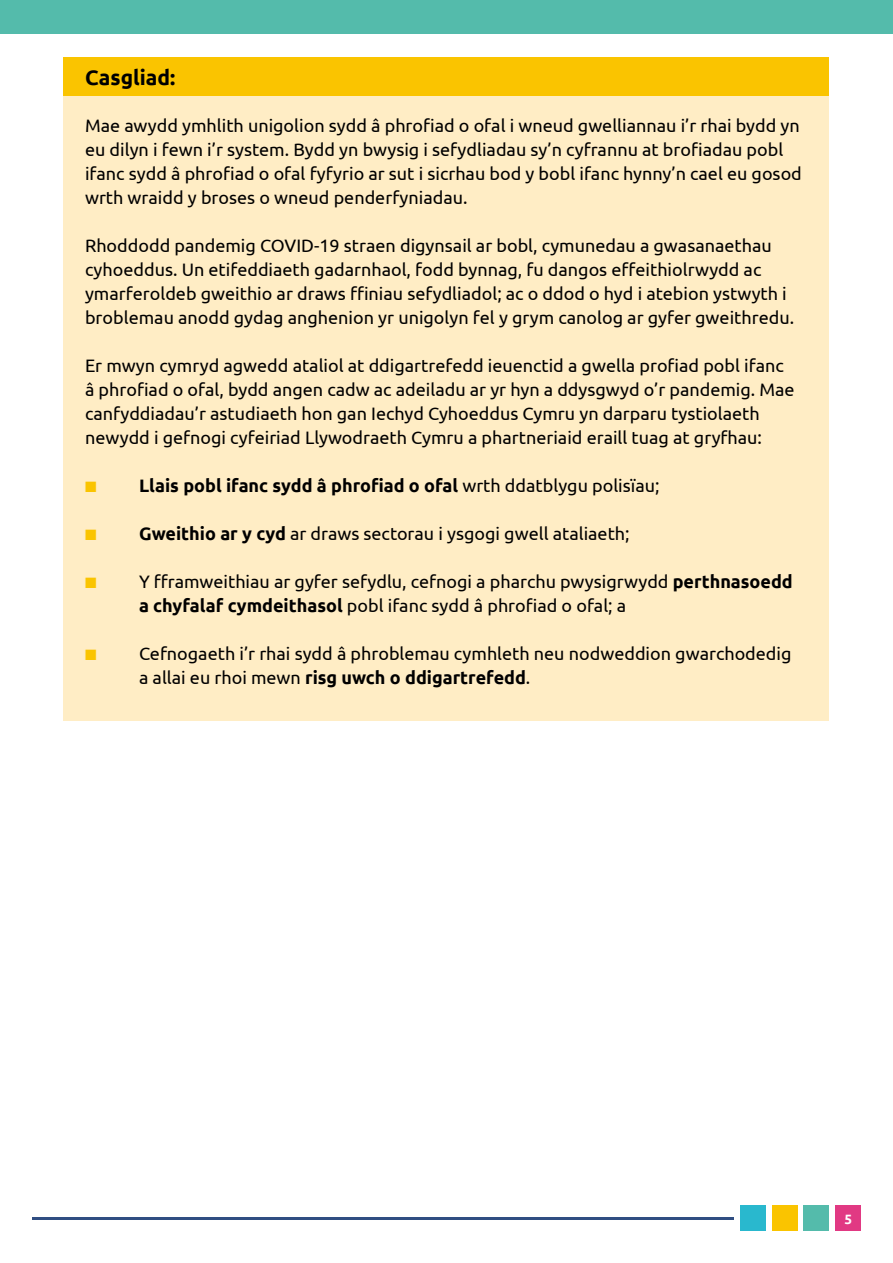
<style>
.page{position:relative;width:893px;height:1263px;background:#fff}
.page>*{position:absolute;margin:0;border:0;box-sizing:border-box;transform-origin:0 0}
.t1{font:700 21px "Ubuntu";color:#000}
.t2{font:18px/24px "Ubuntu";color:#000}
.t3{font:700 18px "Ubuntu";color:#000}
.t4{font:700 13.5px "Ubuntu";color:#fff}
.s1{color:#fac400}
.s2{font-weight:400}
.s3{font-weight:700}
</style>
<div class="page">
<div style="left:804px;top:1205px;width:25px;height:26px;background:#54bbab"></div>
<div style="left:836px;top:1205px;width:25px;height:26px;background:#e13983"></div>
<div style="left:772px;top:1205px;width:25px;height:26px;background:#fac400"></div>
<div style="left:740px;top:1205px;width:25px;height:26px;background:#29b8ce"></div>
<hr style="left:32px;top:1217px;width:701px;height:2px;background:#304e82">
<div style="left:0;top:0;width:893px;height:34px;background:#54bbab"></div>
<div style="left:64px;top:96px;width:765px;height:625px;background:#ffedc5"></div>
<div style="left:64px;top:57px;width:765px;height:39px;background:#fac400"></div>
<p class="t1" style="left:85px;top:64px;width:92px">Casgliad:</p>
<p class="t2" style="left:85px;top:113px;width:718px">Mae awydd ymhlith unigolion sydd â phrofiad o ofal i wneud gwelliannau i’r rhai bydd yn eu dilyn i fewn i’r system. Bydd yn bwysig i sefydliadau sy’n cyfrannu at brofiadau pobl ifanc sydd â phrofiad o ofal fyfyrio ar sut i sicrhau bod y bobl ifanc hynny’n cael eu gosod wrth wraidd y broses o wneud penderfyniadau.</p>
<p class="t2" style="left:85px;top:233px;width:711px">Rhoddodd pandemig COVID-19 straen digynsail ar bobl, cymunedau a gwasanaethau cyhoeddus. Un etifeddiaeth gadarnhaol, fodd bynnag, fu dangos effeithiolrwydd ac ymarferoldeb gweithio ar draws ffiniau sefydliadol; ac o ddod o hyd i atebion ystwyth i broblemau anodd gydag anghenion yr unigolyn fel y grym canolog ar gyfer gweithredu.</p>
<p class="t2" style="left:85px;top:353px;width:711px">Er mwyn cymryd agwedd ataliol at ddigartrefedd ieuenctid a gwella profiad pobl ifanc â phrofiad o ofal, bydd angen cadw ac adeiladu ar yr hyn a ddysgwyd o’r pandemig. Mae canfyddiadau’r astudiaeth hon gan Iechyd Cyhoeddus Cymru yn darparu tystiolaeth newydd i gefnogi cyfeiriad Llywodraeth Cymru a phartneriaid eraill tuag at gryfhau:</p>
<p class="t3" style="left:85px;top:475px;width:576px"><span class="s1">■</span> Llais pobl ifanc sydd â phrofiad o ofal <span class="s2">wrth ddatblygu polisïau;</span></p>
<p class="t2" style="left:85px;top:521px;width:546px"><span class="s1">■</span> <span class="s3">Gweithio ar y cyd</span> ar draws sectorau i ysgogi gwell ataliaeth;</p>
<p class="t2" style="left:139px;top:569px;width:655px;text-indent:-54px"><span class="s1">■</span> Y fframweithiau ar gyfer sefydlu, cefnogi a pharchu pwysigrwydd <span class="s3">perthnasoedd a chyfalaf cymdeithasol</span> pobl ifanc sydd â phrofiad o ofal; a</p>
<p class="t2" style="left:139px;top:641px;width:654px;text-indent:-54px"><span class="s1">■</span> Cefnogaeth i’r rhai sydd â phroblemau cymhleth neu nodweddion gwarchodedig a allai eu rhoi mewn <span class="s3">risg uwch o ddigartrefedd</span>.</p>
<p class="t4" style="left:844px;top:1210px;width:9px">5</p>
</div>
